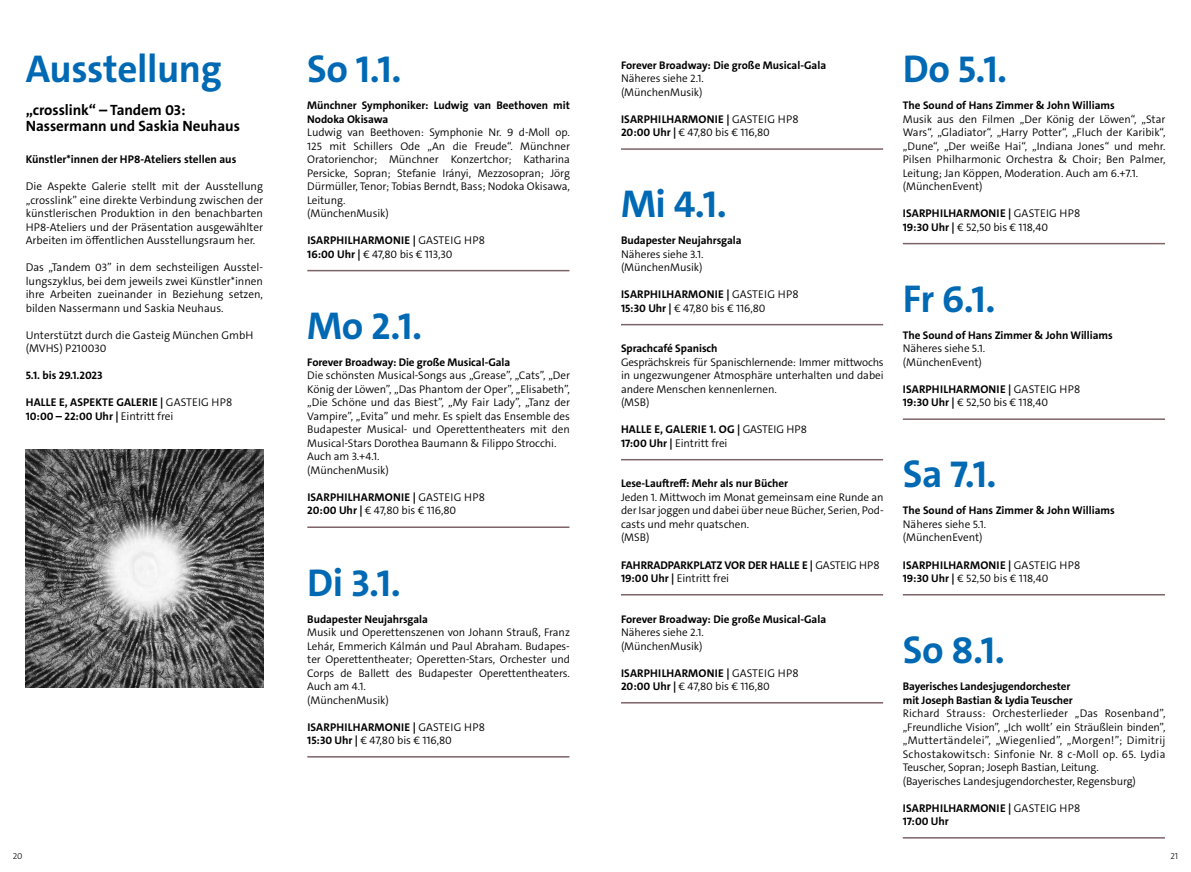
<style>
.page{position:relative;width:1191px;height:872px;background:#fff}
.page>*{position:absolute;margin:0;border:0;box-sizing:border-box;transform-origin:0 0}
.t1{font:700 39px "The Sans C5";letter-spacing:-.01em;color:#0069b4}
.t2{font:700 15px/16.5px "The Sans C5";letter-spacing:-.005em;color:#000}
.t3{font:700 11.25px/13.5px "The Sans C5";letter-spacing:.015em;color:#000}
.t4{font:300 11.25px/13.5px "The Sans C5";color:#000;text-align:justify}
.t5{font:700 11.25px "The Sans C5";letter-spacing:-.005em;color:#000}
.t6{font:300 11.1px/13.5px "The Sans C5";letter-spacing:-.005em;color:#000}
.t7{font:700 11.1px/13.5px "The Sans C5";letter-spacing:-.005em;color:#000}
.t8{font:300 9px "The Sans C5";color:#000}
.s1{font-weight:300}
.s2{font-weight:700}
</style>
<div class="page">
<hr style="left:307px;top:270px;width:262px;height:1px;background:#7c6368">
<hr style="left:307px;top:526px;width:262px;height:2px;background:#7c6368">
<hr style="left:307px;top:756px;width:262px;height:1px;background:#7c6368">
<hr style="left:902px;top:243px;width:263px;height:1px;background:#7c6368">
<hr style="left:902px;top:418px;width:263px;height:2px;background:#7c6368">
<hr style="left:902px;top:594px;width:263px;height:1px;background:#7c6368">
<hr style="left:902px;top:837px;width:263px;height:1px;background:#7c6368">
<hr style="left:621px;top:148px;width:262px;height:2px;background:#7c6368">
<hr style="left:621px;top:324px;width:262px;height:1px;background:#7c6368">
<hr style="left:621px;top:459px;width:262px;height:1px;background:#7c6368">
<hr style="left:621px;top:594px;width:262px;height:1px;background:#7c6368">
<hr style="left:621px;top:702px;width:262px;height:1px;background:#7c6368">
<img style="left:25px;top:449px;width:238px;height:238px">
<h1 class="t1" style="left:26px;top:44px;width:197px">Ausstellung</h1>
<h2 class="t2" style="left:26px;top:101px;width:216px">„crosslink“ – Tandem 03:<br>Nassermann und Saskia Neuhaus</h2>
<p class="t3" style="left:26px;top:153px;width:212px">Künstler*innen der HP8-Ateliers stellen aus</p>
<p class="t4" style="left:26px;top:180px;width:239px">Die Aspekte Galerie stellt mit der Ausstellung „crosslink” eine direkte Verbindung zwischen der künstlerischen Produktion in den benachbarten HP8-Ateliers und der Präsentation ausgewählter Arbeiten im öffentlichen Ausstellungsraum her.</p>
<p class="t4" style="left:26px;top:261px;width:239px">Das „Tandem 03” in dem sechsteiligen Ausstel&shy;lungszyklus, bei dem jeweils zwei Künstler*innen ihre Arbeiten zueinander in Beziehung setzen, bilden Nassermann und Saskia Neuhaus.</p>
<p class="t4" style="left:26px;top:328px;width:229px">Unterstützt durch die Gasteig München GmbH (MVHS) P210030</p>
<p class="t5" style="left:26px;top:368px;width:78px">5.1. bis 29.1.2023</p>
<p class="t3" style="left:26px;top:396px;width:208px">HALLE E, ASPEKTE GALERIE | <span class="s1">GASTEIG HP8<br></span>10:00 – 22:00 Uhr | <span class="s1">Eintritt frei</span></p>
<h1 class="t1" style="left:307px;top:44px;width:96px">So 1.1.</h1>
<p class="t7" style="left:621px;top:58px;width:207px">Forever Broadway: Die große Musical-Gala</p>
<p class="t6" style="left:621px;top:72px;width:84px">Näheres siehe 2.1. (MünchenMusik)</p>
<p class="t3" style="left:621px;top:112px;width:179px">ISARPHILHARMONIE | <span class="s1">GASTEIG HP8<br></span>20:00 Uhr | <span class="s1">€ 47,80 bis € 116,80</span></p>
<p class="t7" style="left:307px;top:99px;width:264px">Münchner Symphoniker: Ludwig van Beethoven mit<br>Nodoka Okisawa</p>
<p class="t6" style="left:307px;top:126px;width:264px">Ludwig van Beethoven: Symphonie Nr. 9 d-Moll op.<br>125 mit Schillers Ode „An die Freude“. Münchner Oratorienchor; Münchner Konzertchor; Katharina Persicke, Sopran; Stefanie Irányi, Mezzosopran; Jörg Dürmüller, Tenor; Tobias Berndt, Bass; Nodoka Okisawa, Leitung.<br>(MünchenMusik)</p>
<p class="t3" style="left:307px;top:234px;width:179px">ISARPHILHARMONIE | <span class="s1">GASTEIG HP8<br></span>16:00 Uhr | <span class="s1">€ 47,80 bis € 113,30</span></p>
<h1 class="t1" style="left:621px;top:179px;width:107px">Mi 4.1.</h1>
<p class="t7" style="left:621px;top:234px;width:122px">Budapester Neujahrsgala</p>
<p class="t6" style="left:621px;top:247px;width:84px">Näheres siehe 3.1. (MünchenMusik)</p>
<p class="t3" style="left:621px;top:288px;width:179px">ISARPHILHARMONIE | <span class="s1">GASTEIG HP8<br></span>15:30 Uhr | <span class="s1">€ 47,80 bis € 116,80</span></p>
<p class="t7" style="left:621px;top:342px;width:98px">Sprachcafé Spanisch</p>
<p class="t6" style="left:621px;top:355px;width:264px">Gesprächskreis für Spanischlernende: Immer mittwochs in ungezwungener Atmosphäre unterhalten und dabei andere Menschen kennenlernen.<br>(MSB)</p>
<p class="t3" style="left:621px;top:423px;width:187px">HALLE E, GALERIE 1. OG | <span class="s1">GASTEIG HP8<br></span>17:00 Uhr | <span class="s1">Eintritt frei</span></p>
<p class="t7" style="left:621px;top:477px;width:168px">Lese-Lauftreff: Mehr als nur Bücher</p>
<p class="t6" style="left:621px;top:490px;width:264px">Jeden 1. Mittwoch im Monat gemeinsam eine Runde an der Isar joggen und dabei über neue Bücher, Serien, Pod&shy;casts und mehr quatschen.<br>(MSB)</p>
<p class="t3" style="left:621px;top:558px;width:260px">FAHRRADPARKPLATZ VOR DER HALLE E | <span class="s1">GASTEIG HP8<br></span>19:00 Uhr | <span class="s1">Eintritt frei</span></p>
<p class="t7" style="left:621px;top:612px;width:207px">Forever Broadway: Die große Musical-Gala</p>
<p class="t6" style="left:621px;top:625px;width:84px">Näheres siehe 2.1. (MünchenMusik)</p>
<p class="t3" style="left:621px;top:666px;width:179px">ISARPHILHARMONIE | <span class="s1">GASTEIG HP8<br></span>20:00 Uhr | <span class="s1">€ 47,80 bis € 116,80</span></p>
<h1 class="t1" style="left:307px;top:301px;width:116px">Mo 2.1.</h1>
<p class="t7" style="left:307px;top:355px;width:204px">Forever Broadway: Die große Musical-Gala</p>
<p class="t6" style="left:307px;top:369px;width:264px">Die schönsten Musical-Songs aus „Grease”, „Cats”, „Der König der Löwen”, „Das Phantom der Oper”, „Elisabeth”, „Die Schöne und das Biest”, „My Fair Lady”, „Tanz der Vampire”, „Evita” und mehr. Es spielt das Ensemble des Budapester Musical- und Operettentheaters mit den Musical-Stars Dorothea Baumann &amp; Filippo Strocchi.<br>Auch am 3.+4.1.<br>(MünchenMusik)</p>
<p class="t3" style="left:307px;top:490px;width:179px">ISARPHILHARMONIE | <span class="s1">GASTEIG HP8<br></span>20:00 Uhr | <span class="s1">€ 47,80 bis € 116,80</span></p>
<h1 class="t1" style="left:307px;top:557px;width:95px">Di 3.1.</h1>
<p class="t7" style="left:307px;top:612px;width:122px">Budapester Neujahrsgala</p>
<p class="t6" style="left:307px;top:625px;width:264px">Musik und Operettenszenen von Johann Strauß, Franz Lehár, Emmerich Kálmán und Paul Abraham. Budapes&shy;ter Operettentheater; Operetten-Stars, Orchester und Corps de Ballett des Budapester Operettentheaters.<br>Auch am 4.1.<br>(MünchenMusik)</p>
<p class="t3" style="left:307px;top:720px;width:179px">ISARPHILHARMONIE | <span class="s1">GASTEIG HP8<br></span>15:30 Uhr | <span class="s1">€ 47,80 bis € 116,80</span></p>
<h1 class="t1" style="left:902px;top:44px;width:106px">Do 5.1.</h1>
<p class="t7" style="left:902px;top:99px;width:213px">The Sound of Hans Zimmer &amp; John Williams</p>
<p class="t6" style="left:902px;top:112px;width:264px">Musik aus den Filmen „Der König der Löwen“, „Star Wars“, „Gladiator“, „Harry Potter“, „Fluch der Karibik“, „Dune“, „Der weiße Hai“, „Indiana Jones“ und mehr.<br>Pilsen Philharmonic Orchestra &amp; Choir; Ben Palmer, Leitung; Jan Köppen, Moderation. Auch am 6.+7.1. (MünchenEvent)</p>
<p class="t3" style="left:902px;top:207px;width:179px">ISARPHILHARMONIE | <span class="s1">GASTEIG HP8<br></span>19:30 Uhr | <span class="s1">€ 52,50 bis € 118,40</span></p>
<h1 class="t1" style="left:902px;top:274px;width:94px">Fr 6.1.</h1>
<p class="t7" style="left:902px;top:328px;width:211px">The Sound of Hans Zimmer &amp; John Williams</p>
<p class="t6" style="left:902px;top:342px;width:84px">Näheres siehe 5.1. (MünchenEvent)</p>
<p class="t3" style="left:902px;top:382px;width:179px">ISARPHILHARMONIE | <span class="s1">GASTEIG HP8<br></span>19:30 Uhr | <span class="s1">€ 52,50 bis € 118,40</span></p>
<h1 class="t1" style="left:902px;top:449px;width:95px">Sa 7.1.</h1>
<p class="t7" style="left:902px;top:504px;width:213px">The Sound of Hans Zimmer &amp; John Williams</p>
<p class="t6" style="left:902px;top:517px;width:85px">Näheres siehe 5.1. (MünchenEvent)</p>
<p class="t3" style="left:903px;top:558px;width:179px">ISARPHILHARMONIE | <span class="s1">GASTEIG HP8</span></p>
<p class="t6" style="left:902px;top:571px;width:147px"><span class="s2">19:30 Uhr |</span> € 52,50 bis € 118,40</p>
<h1 class="t1" style="left:902px;top:625px;width:104px">So 8.1.</h1>
<p class="t7" style="left:902px;top:679px;width:171px">Bayerisches Landesjugendorchester mit Joseph Bastian &amp; Lydia Teuscher</p>
<p class="t6" style="left:902px;top:706px;width:264px">Richard Strauss: Orchesterlieder „Das Rosenband”, „Freundliche Vision”, „Ich wollt’ ein Sträußlein binden”, „Muttertändelei”, „Wiegenlied”, „Morgen!”; Dimitrij Schostakowitsch: Sinfonie Nr. 8 c-Moll op. 65. Lydia Teuscher, Sopran; Joseph Bastian, Leitung.<br>(Bayerisches Landesjugendorchester, Regensburg)</p>
<p class="t3" style="left:902px;top:801px;width:179px">ISARPHILHARMONIE | <span class="s1">GASTEIG HP8<br></span>17:00 Uhr</p>
<p class="t8" style="left:13px;top:850px;width:11px">20</p>
<p class="t8" style="left:1170px;top:850px;width:9px">21</p>
</div>
